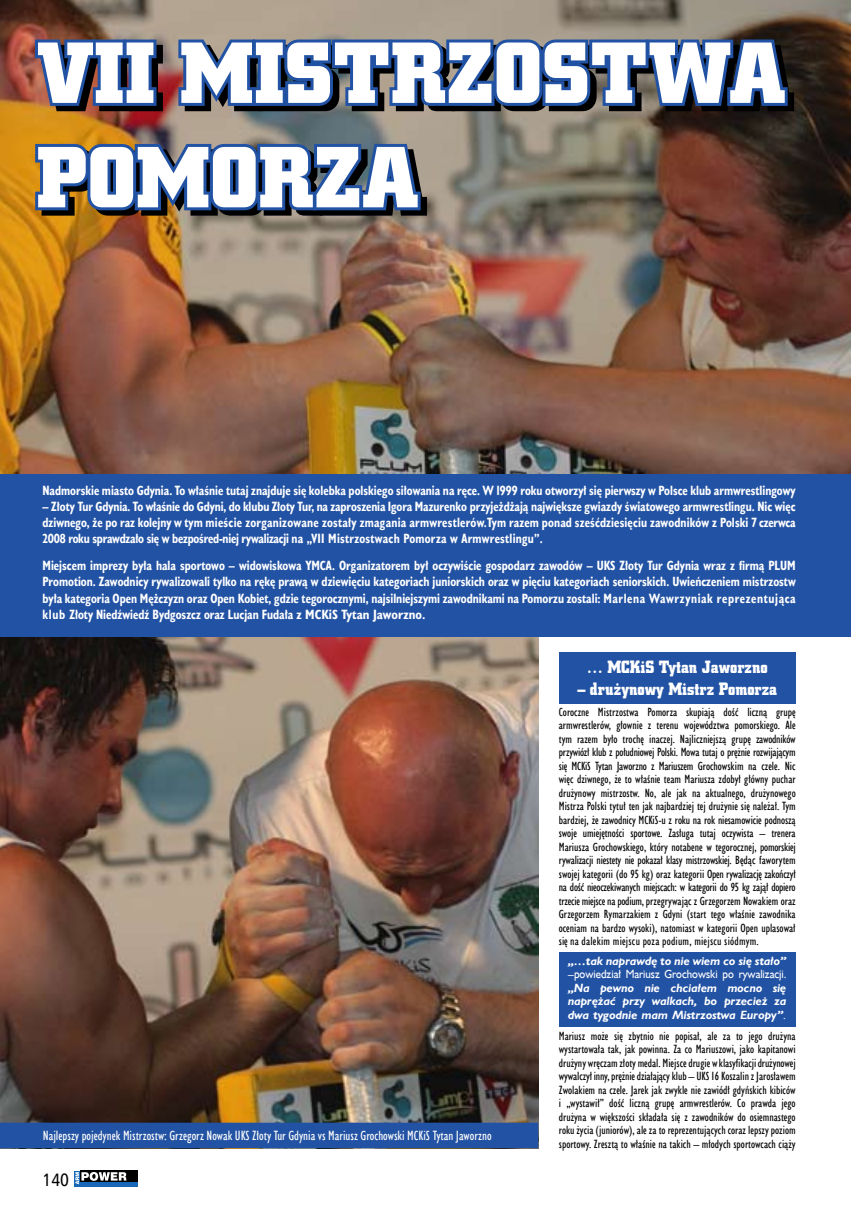
<style>
.page{position:relative;width:851px;height:1212px;background:#fff}
.page>*{position:absolute;margin:0;border:0;box-sizing:border-box;transform-origin:0 0}
.t1{font:87px/104.4px "Square Slab 711 Bd EU";color:#fff}
.t2{font:18px "Square Slab 711 Bd EU";color:#fff;scale:.9 1}
.t3{font:18px "Humnst 777 Cn EU";color:#000}
.t4{font:700 13.5px/16.2px "Humanst 521 Cn EU";color:#fff;text-align:justify;scale:.9 1}
.t5{font:13.5px "Humanst 521 Cn EU";color:#fff}
.t6{font:12px/13.5px "Humanst 521 Cn EU";color:#000;text-align:justify}
.t7{font:italic 700 12px/13.5px "Humanst 521 EU";color:#fff;text-align:justify}
.s1{font-weight:400}
.s2{font-weight:400;font-style:normal}
</style>
<div class="page">
<div style="left:74px;top:1171px;width:64px;height:15px;background:#1667b7"></div>
<div style="left:80px;top:1171px;width:58px;height:11px;background:#000"></div>
<svg style="left:75px;top:1172px;width:51px;height:12px"></svg>
<div style="left:558px;top:652px;width:237px;height:51px;background:#2252a3"></div>
<img style="left:0;top:636px;width:538px;height:487px">
<div style="left:0;top:473px;width:850px;height:163px;background:#2252a3"></div>
<img style="left:0;top:0;width:850px;height:473px">
<img style="left:32px;top:15px;width:765px;height:205px">
<div style="left:558px;top:952px;width:237px;height:74px;background:#2252a3"></div>
<div style="left:0;top:1123px;width:538px;height:25px;background:#2252a3"></div>
<h1 class="t1" style="left:36px;top:19px;width:751px">VII MISTRZOSTWA<br>POMORZA</h1>
<p class="t4" style="left:43px;top:482px;width:838px">Nadmorskie miasto Gdynia. To właśnie tutaj znajduje się kolebka polskiego siłowania na ręce. W 1999 roku otworzył się pierwszy w Polsce klub armwrestlingowy</p>
<p class="t4" style="left:43px;top:498px;width:838px">– Złoty Tur Gdynia. To właśnie do Gdyni, do klubu Złoty Tur, na zaproszenia Igora Mazurenko przyjeżdżają największe gwiazdy światowego armwrestlingu. Nic więc dziwnego, że po raz kolejny w tym mieście zorganizowane zostały zmagania armwrestlerów.Tym razem ponad sześćdziesięciu zawodników z Polski 7 czerwca 2008 roku sprawdzało się w bezpośred-niej rywalizacji na „VII Mistrzostwach Pomorza w Armwrestlingu”.</p>
<p class="t4" style="left:43px;top:558px;width:838px">Miejscem imprezy była hala sportowo – widowiskowa YMCA. Organizatorem był oczywiście gospodarz zawodów – UKS Złoty Tur Gdynia wraz z firmą PLUM Promotion. Zawodnicy rywalizowali tylko na rękę prawą w dziewięciu kategoriach juniorskich oraz w pięciu kategoriach seniorskich. Uwieńczeniem mistrzostw była kategoria Open Mężczyzn oraz Open Kobiet, gdzie tegorocznymi, najsilniejszymi zawodnikami na Pomorzu zostali: Marlena Wawrzyniak reprezentująca klub Złoty Niedźwiedź Bydgoszcz oraz Lucjan Fudała z MCKiS Tytan Jaworzno.</p>
<h2 class="t2" style="left:586px;top:656px;width:203px">… MCKiS Tytan Jaworzno</h2>
<h2 class="t2" style="left:577px;top:678px;width:223px">– drużynowy Mistrz Pomorza</h2>
<p class="t6" style="left:558px;top:705px;width:238px">Coroczne Mistrzostwa Pomorza skupiają dość liczną grupę armwrestlerów, głownie z terenu województwa pomorskiego. Ale tym razem było trochę inaczej. Najliczniejszą grupę zawodników przywiózł klub z południowej Polski. Mowa tutaj o prężnie rozwijającym się MCKiS Tytan Jaworzno z Mariuszem Grochowskim na czele. Nic więc dziwnego, że to właśnie team Mariusza zdobył główny puchar drużynowy mistrzostw. No, ale jak na aktualnego, drużynowego Mistrza Polski tytuł ten jak najbardziej tej drużynie się należał. Tym bardziej, że zawodnicy MCKiS-u z roku na rok niesamowicie podnoszą swoje umiejętności sportowe. Zasługa tutaj oczywista – trenera Mariusza Grochowskiego, który notabene w tegorocznej, pomorskiej rywalizacji niestety nie pokazał klasy mistrzowskiej. Będąc faworytem swojej kategorii (do 95 kg) oraz kategorii Open rywalizację zakończył na dość nieoczekiwanych miejscach: w kategorii do 95 kg zajął dopiero trzecie miejsce na podium, przegrywając z Grzegorzem Nowakiem oraz Grzegorzem Rymarzakiem z Gdyni (start tego właśnie zawodnika oceniam na bardzo wysoki), natomiast w kategorii Open uplasował się na dalekim miejscu poza podium, miejscu siódmym.</p>
<p class="t5" style="left:43px;top:1128px;width:450px">Najlepszy pojedynek Mistrzostw: Grzegorz Nowak UKS Złoty Tur Gdynia vs Mariusz Grochowski MCKiS Tytan Jaworzno</p>
<h2 class="t3" style="left:43px;top:1169px;width:28px">140</h2>
<p class="t7" style="left:568px;top:954px;width:220px">„…tak naprawdę to nie wiem co się stało” <span class="s1">–</span><span class="s2">powiedział Mariusz Grochowski po rywalizacji. </span>„Na pewno nie chciałem mocno się naprężać przy walkach, bo przecież za dwa tygodnie mam Mistrzostwa Europy”<span class="s1">.</span></p>
<p class="t6" style="left:558px;top:1029px;width:238px">Mariusz może się zbytnio nie popisał, ale za to jego drużyna wystartowała tak, jak powinna. Za co Mariuszowi, jako kapitanowi drużyny wręczam złoty medal. Miejsce drugie w klasyfikacji drużynowej wywalczył inny, prężnie działający klub – UKS 16 Koszalin z Jarosławem Zwolakiem na czele. Jarek jak zwykle nie zawiódł gdyńskich kibiców i „wystawił” dość liczną grupę armwrestlerów. Co prawda jego drużyna w większości składała się z zawodników do osiemnastego roku życia (juniorów), ale za to reprezentujących coraz lepszy poziom sportowy. Zresztą to właśnie na takich – młodych sportowcach ciąży</p>
</div>
